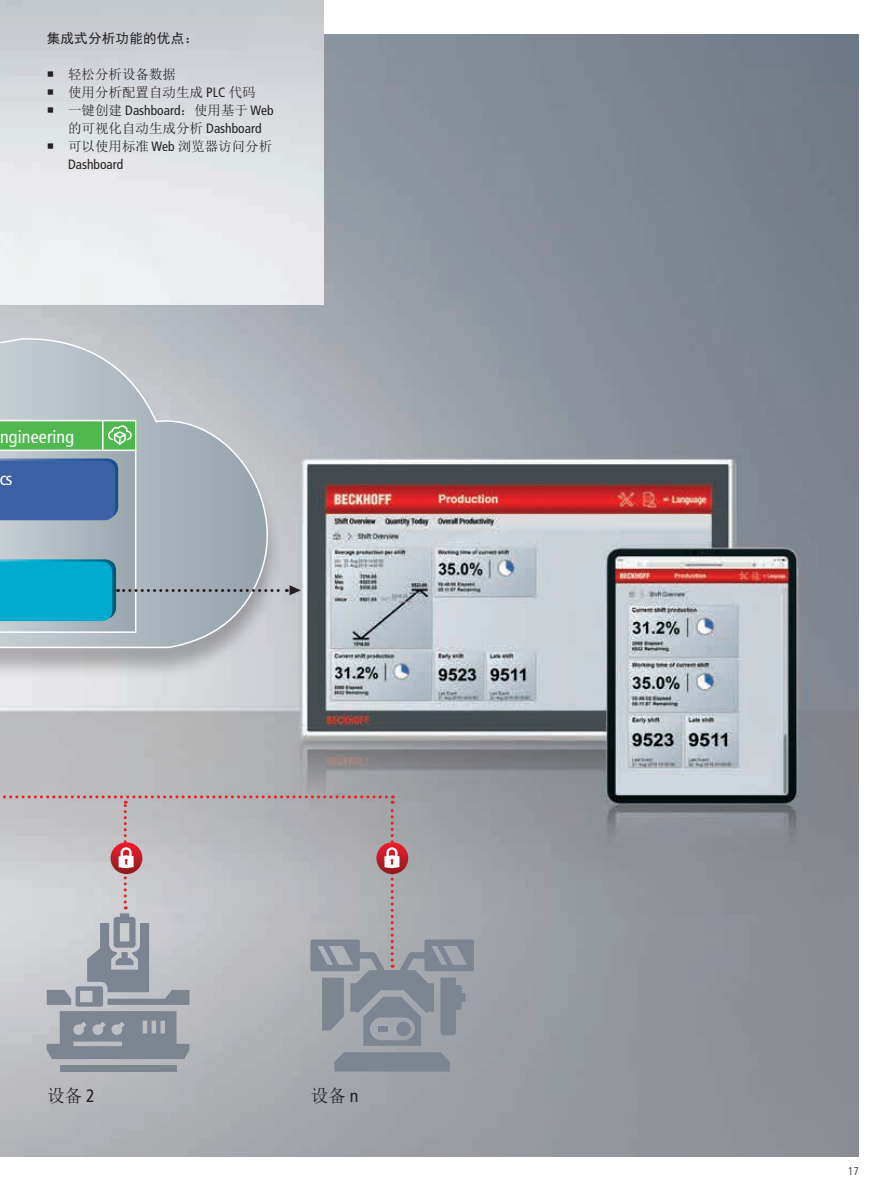
<style>
.page{position:relative;width:893px;height:1191px;background:#fff}
.page>*{position:absolute;margin:0;border:0;box-sizing:border-box;transform-origin:0 0}
.t1{font:condensed 18px "Frutiger LT Pro";letter-spacing:.01em;color:#fff}
.t2{font:18px "Sim Sun";color:#231f20}
.t3{font:13.5px/18px "Sim Sun";color:#231f20}
.t4{font:condensed 13.5px "Frutiger LT Pro";color:#231f20}
.t5{font:13.5px "Sim Hei";letter-spacing:.02em;color:#231f20}
.t6{font:300 condensed 11.25px "Frutiger LT Pro";color:#231f20}
.s1{font-family:"Frutiger LT Pro";font-stretch:condensed}
.s2{font-family:"Sim Sun";font-stretch:normal}
</style>
<div class="page">
<img style="left:0;top:34px;width:859px;height:1123px">
<img style="left:0;top:0;width:323px;height:304px">
<svg style="left:0;top:795px;width:474px;height:276px;background:#afafb4"></svg>
<div style="left:0;top:341px;width:282px;height:339px;background:#231f20;opacity:.31"></div>
<svg style="left:0;top:337px;width:288px;height:314px;background:#bbc0c6"></svg>
<svg style="left:0;top:420px;width:301px;height:213px;background:#87abb5"></svg>
<svg style="left:48px;top:71px;width:5px;height:6px"></svg>
<svg style="left:48px;top:89px;width:5px;height:6px"></svg>
<svg style="left:48px;top:107px;width:5px;height:6px"></svg>
<svg style="left:48px;top:143px;width:5px;height:6px"></svg>
<p class="t5" style="left:47px;top:31px;width:153px">集成式分析功能的优点：</p>
<p class="t3" style="left:68px;top:65px;width:189px">轻松分析设备数据<br>使用分析配置自动生成 <span class="s1">PLC</span> 代码</p>
<p class="t4" style="left:68px;top:102px;width:207px"><span class="s2">一键创建</span> Dashboard<span class="s2">：使用基于</span> Web</p>
<p class="t3" style="left:68px;top:119px;width:206px">的可视化自动生成分析 <span class="s1">Dashboard</span>可以使用标准 <span class="s1">Web</span> 浏览器访问分析</p>
<p class="t4" style="left:68px;top:156px;width:57px">Dashboard</p>
<h1 class="t1" style="left:0;top:426px;width:76px">ngineering</h1>
<h1 class="t1" style="left:-1px;top:468px;width:15px">cs</h1>
<h1 class="t2" style="left:47px;top:1086px;width:50px">设备 <span class="s1">2</span></h1>
<h1 class="t2" style="left:310px;top:1086px;width:50px">设备 <span class="s1">n</span></h1>
<p class="t6" style="left:848px;top:1164px;width:13px">17</p>
</div>
